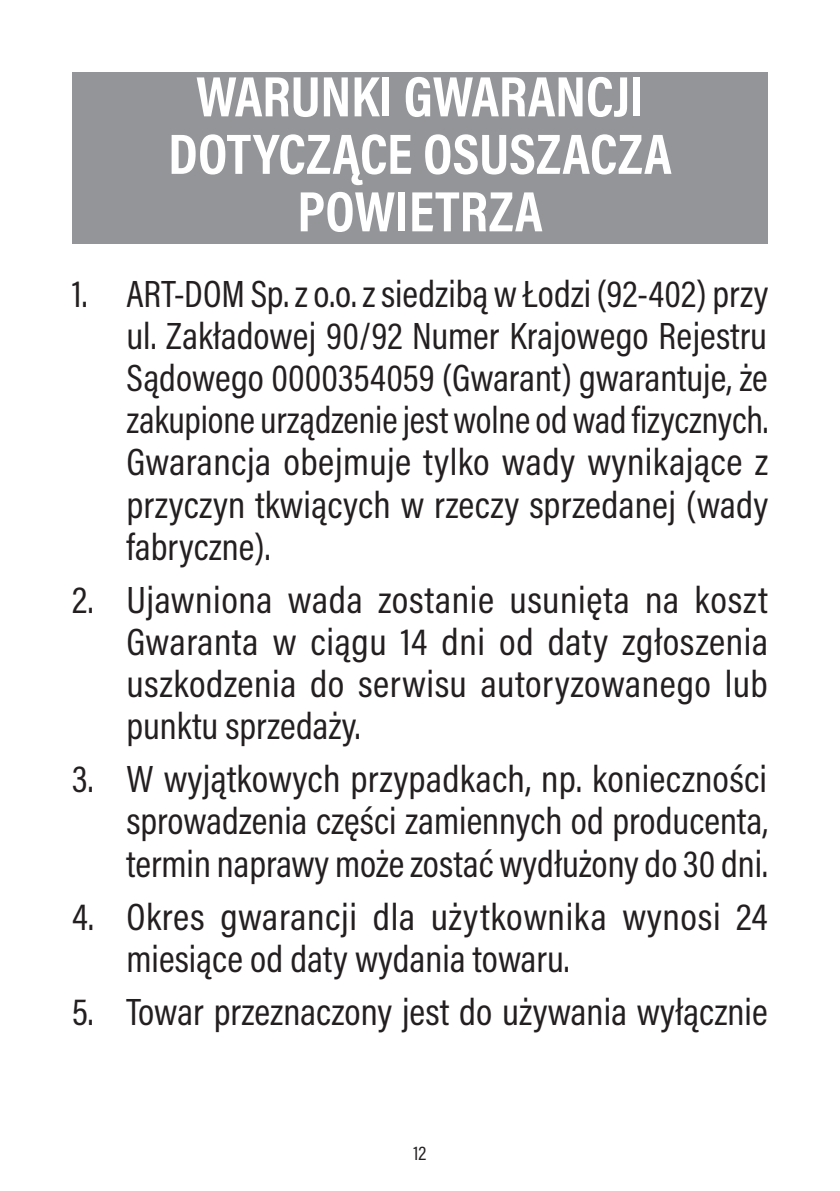
<style>
.page{position:relative;width:840px;height:1191px;background:#fff}
.page>*{position:absolute;margin:0;border:0;box-sizing:border-box;transform-origin:0 0}
.naglowek{font:700 57.4px/57.4px "Acumin Pro Cond";color:#fff;text-align:center}
.t1{font:38.4px/42.2px "Acumin Pro Cond";color:#231f20;text-align:justify}
.t2{font:20px "Acumin Pro Cond";color:#231f20}
</style>
<div class="page">
<div style="left:72px;top:72px;width:695px;height:171px;background:#939598"></div>
<p class="naglowek" style="left:168px;top:66px;width:505px">WARUNKI GWARANCJI<br>DOTYCZĄCE OSUSZACZA<br>POWIETRZA</p>
<p class="t1" style="left:126px;top:272px;width:643px;text-indent:-54px">1. ART-DOM Sp. z o.o. z siedzibą w Łodzi (92-402) przy ul. Zakładowej 90/92 Numer Krajowego Rejestru Sądowego 0000354059 (Gwarant) gwarantuje, że zakupione urządzenie jest wolne od wad fizycznych.<br>Gwarancja obejmuje tylko wady wynikające z przyczyn tkwiących w rzeczy sprzedanej (wady fabryczne).</p>
<p class="t1" style="left:126px;top:577px;width:642px;text-indent:-54px">2. Ujawniona wada zostanie usunięta na koszt Gwaranta w ciągu 14 dni od daty zgłoszenia uszkodzenia do serwisu autoryzowanego lub punktu sprzedaży.</p>
<p class="t1" style="left:126px;top:757px;width:642px;text-indent:-54px">3. W wyjątkowych przypadkach, np. konieczności sprowadzenia części zamiennych od producenta, termin naprawy może zostać wydłużony do 30 dni.</p>
<p class="t1" style="left:126px;top:894px;width:642px;text-indent:-54px">4. Okres gwarancji dla użytkownika wynosi 24 miesiące od daty wydania towaru.</p>
<p class="t1" style="left:72px;top:989px;width:696px">5. Towar przeznaczony jest do używania wyłącznie</p>
<p class="t2" style="left:413px;top:1140px;width:14px">12</p>
</div>
